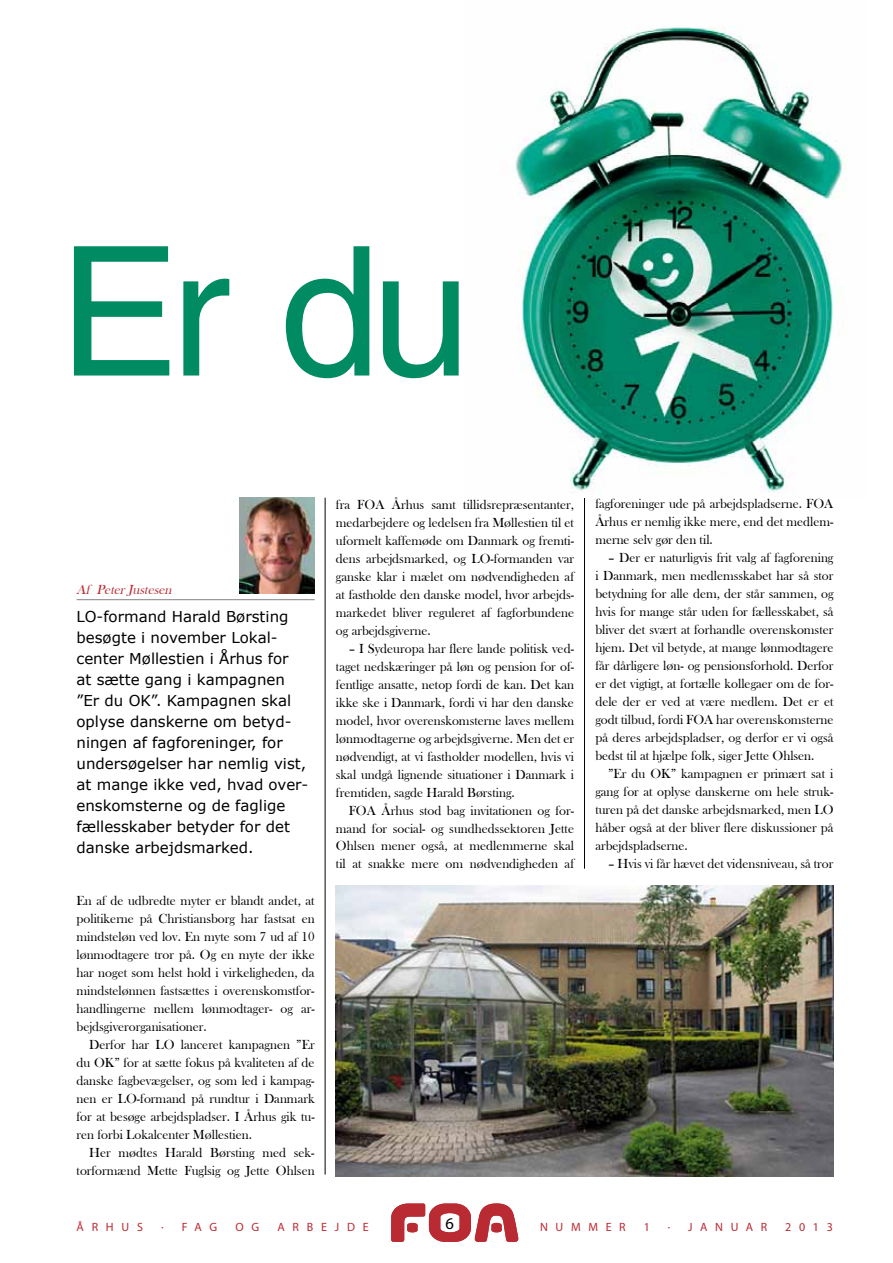
<style>
.page{position:relative;width:893px;height:1263px;background:#fff}
.page>*{position:absolute;margin:0;border:0;box-sizing:border-box;transform-origin:0 0}
.t1{font:180px "Helvetica";color:#008b63}
.t2{font:16.5px "Myriad";color:#000}
.t3{font:15px/21px "Verdana";color:#000}
.t4{font:13.5px/18px "Bask Old Face";color:#000;text-align:justify}
.t5{font:italic 13.5px "Bask Old Face";color:#ba2a32}
.t6{font:12px "Myriad";letter-spacing:.64em;color:#ba2a32}
</style>
<div class="page">
<hr style="left:584px;top:77px;width:1px;height:792px;background:#000">
<hr style="left:325px;top:498px;width:1px;height:676px;background:#000">
<svg style="left:391px;top:1203px;width:128px;height:39px"></svg>
<img style="left:515px;top:27px;width:331px;height:471px">
<hr style="left:77px;top:599px;width:238px;height:1px;background:#000">
<img style="left:239px;top:498px;width:76px;height:96px">
<img style="left:336px;top:885px;width:497px;height:291px">
<h1 class="t1" style="left:58px;top:208px;width:414px">Er du</h1>
<p class="t5" style="left:77px;top:582px;width:100px">Af PeterJustesen</p>
<p class="t3" style="left:77px;top:605px;width:233px">LO-formand Harald Børsting besøgte i november Lokal&shy;center Møllestien i Århus for<br>at sætte gang i kampagnen ”Er du OK”. Kampagnen skal oplyse danskerne om betyd&shy;ningen af fagforeninger, for undersøgelser har nemlig vist, at mange ikke ved, hvad over&shy;enskomsterne og de faglige fællesskaber betyder for det danske arbejdsmarked.</p>
<p class="t4" style="left:77px;top:891px;width:240px">En af de udbredte myter er blandt andet, at politikerne på Christiansborg har fastsat en mindsteløn ved lov. En myte som 7 ud af 10 lønmodtagere tror på. Og en myte der ikke har noget som helst hold i virkeligheden, da mindstelønnen fastsættes i overenskomstfor&shy;handlingerne mellem lønmodtager- og ar&shy;bejdsgiverorganisationer.</p>
<p class="t4" style="left:77px;top:1035px;width:240px;text-indent:13px">Derfor har LO lanceret kampagnen ”Er du OK” for at sætte fokus på kvaliteten af de danske fagbevægelser, og som led i kampag&shy;nen er LO-formand på rundtur i Danmark for at besøge arbejdspladser. I Århus gik tu&shy;ren forbi Lokalcenter Møllestien.</p>
<p class="t4" style="left:77px;top:1143px;width:240px;text-align:right">Her mødtes Harald Børsting med sek&shy;torformænd Mette Fuglsig og Jette Ohlsen</p>
<p class="t4" style="left:336px;top:495px;width:240px">fra FOA Århus samt tillidsrepræsentanter, medarbejdere og ledelsen fra Møllestien til et uformelt kaffemøde om Danmark og fremti&shy;dens arbejdsmarked, og LO-formanden var ganske klar i mælet om nødvendigheden af at fastholde den danske model, hvor arbejds&shy;markedet bliver reguleret af fagforbundene og arbejdsgiverne.</p>
<p class="t4" style="left:336px;top:639px;width:240px;text-indent:13px">– I Sydeuropa har flere lande politisk ved&shy;taget nedskæringer på løn og pension for of&shy;fentlige ansatte, netop fordi de kan. Det kan ikke ske i Danmark, fordi vi har den danske model, hvor overenskomsterne laves mellem lønmodtagerne og arbejdsgiverne. Men det er nødvendigt, at vi fastholder modellen, hvis vi skal undgå lignende situationer i Danmark i fremtiden, sagde Harald Børsting.</p>
<p class="t4" style="left:336px;top:801px;width:240px;text-indent:13px">FOA Århus stod bag invitationen og for&shy;mand for social- og sundhedssektoren Jette Ohlsen mener også, at medlemmerne skal til at snakke mere om nødvendigheden af</p>
<p class="t4" style="left:595px;top:495px;width:240px">fagforeninger ude på arbejdspladserne. FOA Århus er nemlig ikke mere, end det medlem&shy;merne selv gør den til.</p>
<p class="t4" style="left:595px;top:549px;width:240px;text-indent:13px">– Der er naturligvis frit valg af fagforening i Danmark, men medlemsskabet har så stor betydning for alle dem, der står sammen, og hvis for mange står uden for fællesskabet, så bliver det svært at forhandle overenskomster hjem. Det vil betyde, at mange lønmodtagere får dårligere løn- og pensionsforhold. Derfor er det vigtigt, at fortælle kollegaer om de for&shy;dele der er ved at være medlem. Det er et godt tilbud, fordi FOA har overenskomsterne på deres arbejdspladser, og derfor er vi også bedst til at hjælpe folk, siger Jette Ohlsen.</p>
<p class="t4" style="left:595px;top:765px;width:240px;text-indent:13px">”Er du OK” kampagnen er primært sat i gang for at oplyse danskerne om hele struk&shy;turen på det danske arbejdsmarked, men LO håber også at der bliver flere diskussioner på arbejdspladserne.</p>
<p class="t4" style="left:608px;top:855px;width:227px">– Hvis vi får hævet det vidensniveau, så tror</p>
<p class="t6" style="left:77px;top:1220px;width:68px">ÅRHUS</p>
<p class="t6" style="left:161px;top:1220px;width:58px">· FAG</p>
<p class="t6" style="left:235px;top:1220px;width:25px">O G</p>
<p class="t6" style="left:277px;top:1220px;width:93px">ARBEJDE</p>
<p class="t2" style="left:445px;top:1215px;width:10px">6</p>
<p class="t6" style="left:540px;top:1220px;width:87px">NUMMER</p>
<p class="t6" style="left:644px;top:1220px;width:8px">1</p>
<p class="t6" style="left:668px;top:1220px;width:101px">· JANUAR</p>
<p class="t6" style="left:785px;top:1220px;width:49px">2013</p>
</div>
